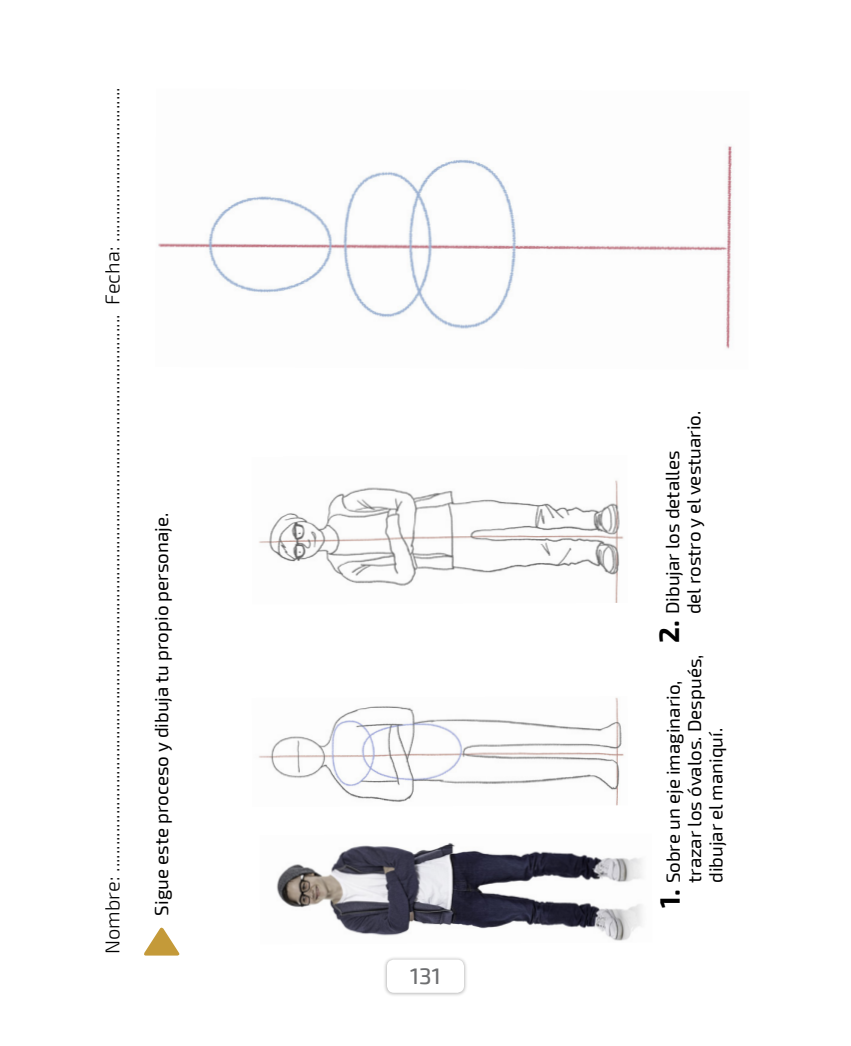
<style>
.page{position:relative;width:851px;height:1046px;background:#fff}
.page>*{position:absolute;margin:0;border:0;box-sizing:border-box;transform-origin:0 0}
.t1{font:500 22.5px "Exo 2";color:#6e6f71}
.t2{font:300 20px "Exo 2";color:#000}
.t3{font:18.75px/21.2px "Exo 2";color:#000}
.s1{font-weight:700;font-size:27.5px}
</style>
<div class="page">
<svg style="left:144px;top:927px;width:36px;height:28px"></svg>
<img style="left:276px;top:843px;width:366px;height:98px">
<img style="left:259px;top:697px;width:365px;height:109px">
<img style="left:259px;top:480px;width:365px;height:123px">
<img style="left:158px;top:146px;width:574px;height:203px">
<div style="left:383px;top:955px;width:84px;height:41px;background:#000;opacity:.31"></div>
<div style="left:387px;top:959px;width:77px;height:33px;background:#fff;border-radius:7px"></div>
<p class="t2" style="left:99px;top:953px;width:868px;rotate:-90deg">Nombre: .............................................................................................................................. Fecha: ...................................</p>
<p class="t3" style="left:150px;top:915px;width:404px;rotate:-90deg">Sigue este proceso y dibuja tu propio personaje.</p>
<p class="t1" style="left:410px;top:961px;width:32px">131</p>
<p class="t3" style="left:661px;top:614px;width:205px;text-indent:-28px;rotate:-90deg"><span class="s1">2.</span> Dibujar los detalles<br>del rostro y el vestuario.</p>
<p class="t3" style="left:661px;top:882px;width:230px;text-indent:-25px;rotate:-90deg"><span class="s1">1.</span> Sobre un eje imaginario, trazar los óvalos. Después, dibujar el maniquí.</p>
</div>
